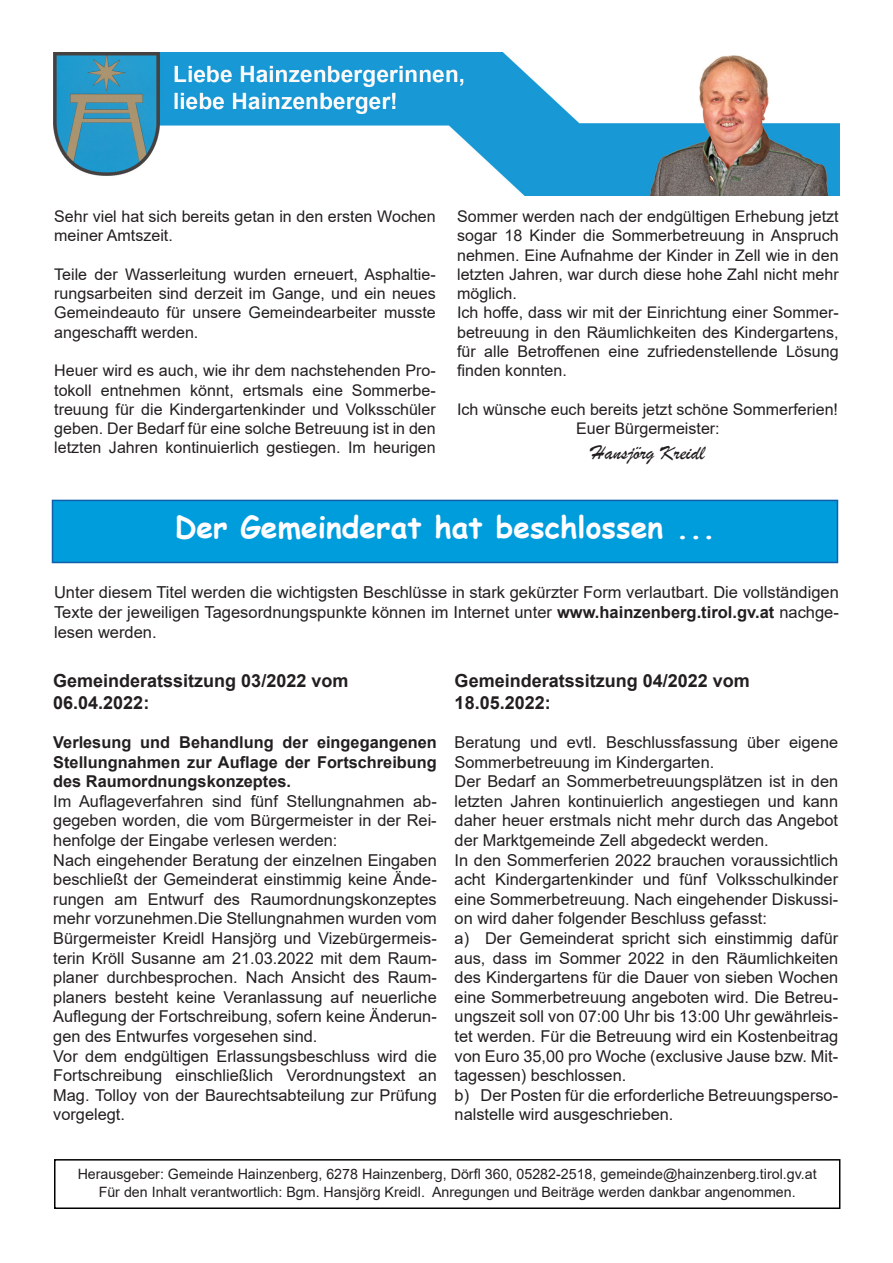
<style>
.page{position:relative;width:893px;height:1263px;background:#fff}
.page>*{position:absolute;margin:0;border:0;box-sizing:border-box;transform-origin:0 0}
.t1{font:700 30px "Comic Sans MS";color:#fffdff}
.t2{font:21px "Brush Script";color:#231f20}
.t3{font:700 18px/21.6px "Arial";color:#231f20}
.t4{font:16.5px/19.8px "Arial";color:#231f20;text-align:justify}
.t5{font:16.35px/19.6px "Arial";color:#231f20;text-align:justify}
.t6{font:700 16.35px/19.6px "Arial";color:#231f20;text-align:justify}
.t7{font:16.05px/19.2px "Arial";color:#231f20;text-align:justify}
.t8{font:14.25px "Arial";color:#231f20}
.s1{font-weight:700}
</style>
<div class="page">
<div style="left:54px;top:1159px;width:786px;height:50px;border:2px solid #000"></div>
<img style="left:53px;top:53px;width:787px;height:143px">
<div style="left:52px;top:500px;width:785px;height:62px;background:#009ddc"></div>
<div style="left:52px;top:500px;width:786px;height:63px;border:2px solid #105faa"></div>
<p class="t7" style="left:54px;top:207px;width:383px">Sehr viel hat sich bereits getan in den ersten Wochen meiner Amtszeit.</p>
<p class="t7" style="left:54px;top:265px;width:383px">Teile der Wasserleitung wurden erneuert, Asphaltie&shy;rungsarbeiten sind derzeit im Gange, und ein neues Gemeindeauto für unsere Gemeindearbeiter musste angeschafft werden.</p>
<p class="t7" style="left:54px;top:361px;width:383px">Heuer wird es auch, wie ihr dem nachstehenden Pro&shy;tokoll entnehmen könnt, ertsmals eine Sommerbe&shy;treuung für die Kindergartenkinder und Volksschüler geben. Der Bedarf für eine solche Betreuung ist in den letzten Jahren kontinuierlich gestiegen. Im heurigen</p>
<p class="t7" style="left:457px;top:207px;width:383px">Sommer werden nach der endgültigen Erhebung jetzt sogar 18 Kinder die Sommerbetreuung in Anspruch nehmen. Eine Aufnahme der Kinder in Zell wie in den letzten Jahren, war durch diese hohe Zahl nicht mehr möglich.</p>
<p class="t7" style="left:457px;top:303px;width:383px">Ich hoffe, dass wir mit der Einrichtung einer Sommer&shy;betreuung in den Räumlichkeiten des Kindergartens, für alle Betroffenen eine zufriedenstellende Lösung finden konnten.</p>
<p class="t7" style="left:457px;top:399px;width:382px">Ich wünsche euch bereits jetzt schöne Sommerferien!</p>
<p class="t7" style="left:576px;top:419px;width:145px">Euer Bürgermeister:</p>
<p class="t2" style="left:591px;top:440px;width:115px">Hansjörg Kreidl</p>
<p class="t1" style="left:175px;top:505px;width:542px">Der Gemeinderat hat beschlossen ...</p>
<p class="t4" style="left:54px;top:582px;width:786px">Unter diesem Titel werden die wichtigsten Beschlüsse in stark gekürzter Form verlautbart. Die vollständigen Texte der jeweiligen Tagesordnungspunkte können im Internet unter <span class="s1">www.hainzenberg.tirol.gv.at</span> nachge&shy;lesen werden.</p>
<p class="t3" style="left:53px;top:670px;width:297px">Gemeinderatssitzung 03/2022 vom<br>06.04.2022:</p>
<p class="t6" style="left:53px;top:732px;width:385px">Verlesung und Behandlung der eingegangenen Stellungnahmen zur Auflage der Fortschreibung des Raumordnungskonzeptes.</p>
<p class="t5" style="left:53px;top:791px;width:385px">Im Auflageverfahren sind fünf Stellungnahmen ab&shy;gegeben worden, die vom Bürgermeister in der Rei&shy;henfolge der Eingabe verlesen werden:</p>
<p class="t5" style="left:53px;top:850px;width:385px">Nach eingehender Beratung der einzelnen Eingaben beschließt der Gemeinderat einstimmig keine Ände&shy;rungen am Entwurf des Raumordnungskonzeptes mehr vorzunehmen.Die Stellungnahmen wurden vom Bürgermeister Kreidl Hansjörg und Vizebürgermeis&shy;terin Kröll Susanne am 21.03.2022 mit dem Raum&shy;planer durchbesprochen. Nach Ansicht des Raum&shy;planers besteht keine Veranlassung auf neuerliche Auflegung der Fortschreibung, sofern keine Änderun&shy;gen des Entwurfes vorgesehen sind.</p>
<p class="t5" style="left:53px;top:1046px;width:385px">Vor dem endgültigen Erlassungsbeschluss wird die Fortschreibung einschließlich Verordnungstext an Mag. Tolloy von der Baurechtsabteilung zur Prüfung vorgelegt.</p>
<p class="t3" style="left:455px;top:670px;width:297px">Gemeinderatssitzung 04/2022 vom<br>18.05.2022:</p>
<p class="t5" style="left:455px;top:732px;width:385px">Beratung und evtl. Beschlussfassung über eigene<br>Sommerbetreuung im Kindergarten.</p>
<p class="t5" style="left:455px;top:771px;width:385px">Der Bedarf an Sommerbetreuungsplätzen ist in den letzten Jahren kontinuierlich angestiegen und kann daher heuer erstmals nicht mehr durch das Angebot der Marktgemeinde Zell abgedeckt werden.</p>
<p class="t5" style="left:455px;top:850px;width:385px">In den Sommerferien 2022 brauchen voraussichtlich acht Kindergartenkinder und fünf Volksschulkinder eine Sommerbetreuung. Nach eingehender Diskussi&shy;on wird daher folgender Beschluss gefasst:</p>
<p class="t5" style="left:455px;top:928px;width:385px">a) Der Gemeinderat spricht sich einstimmig dafür aus, dass im Sommer 2022 in den Räumlichkeiten des Kindergartens für die Dauer von sieben Wochen eine Sommerbetreuung angeboten wird. Die Betreu&shy;ungszeit soll von 07:00 Uhr bis 13:00 Uhr gewährleis&shy;tet werden. Für die Betreuung wird ein Kostenbeitrag von Euro 35,00 pro Woche (exclusive Jause bzw. Mit&shy;tagessen) beschlossen.</p>
<p class="t5" style="left:455px;top:1085px;width:385px">b) Der Posten für die erforderliche Betreuungsperso&shy;nalstelle wird ausgeschrieben.</p>
<p class="t8" style="left:78px;top:1164px;width:741px">Herausgeber: Gemeinde Hainzenberg, 6278 Hainzenberg, Dörfl 360, 05282-2518, gemeinde@hainzenberg.tirol.gv.at</p>
<p class="t8" style="left:99px;top:1182px;width:699px">Für den Inhalt verantwortlich: Bgm. Hansjörg Kreidl. Anregungen und Beiträge werden dankbar angenommen.</p>
</div>
